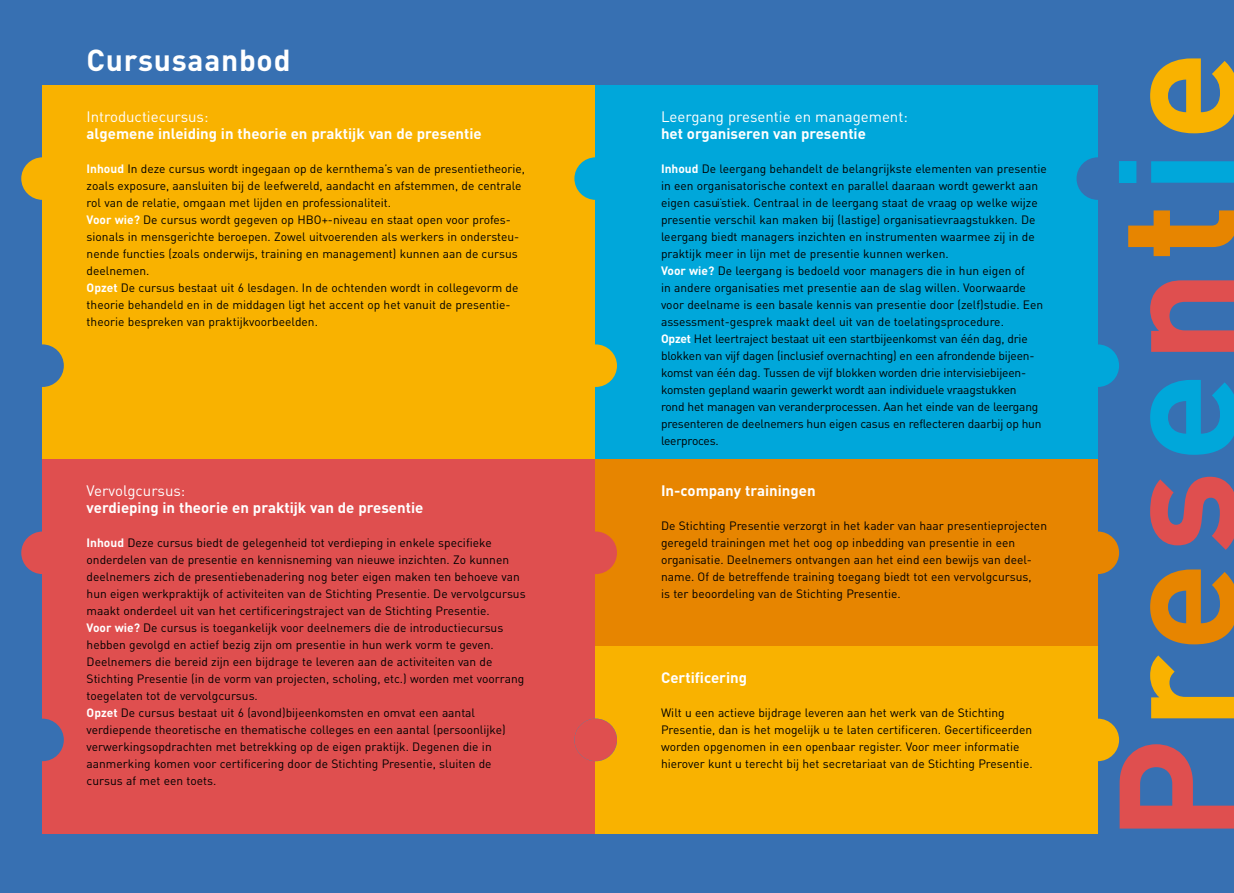
<style>
.page{position:relative;width:1234px;height:893px;background:#fff}
.page>*{position:absolute;margin:0;border:0;box-sizing:border-box;transform-origin:0 0}
.t1{font:700 165px "DIN";letter-spacing:.05em;color:#df4f4f}
.t2{font:700 30px "DIN";letter-spacing:.025em;color:#fff}
.t3{font:700 15px "DIN";color:#fff}
.t4{font:15px "DIN";color:#fff}
.t5{font:12px/17px "DIN";color:#000}
.s1{font-weight:700;color:#fff}
.s2{color:#f9b200}
.s3{color:#e78500}
.s4{color:#00a7da}
</style>
<div class="page">
<div style="left:0;top:0;width:1233px;height:893px;background:#3770b2"></div>
<div style="left:43px;top:85px;width:552px;height:187px;background:#f9b200"></div>
<div style="left:43px;top:272px;width:552px;height:187px;background:#f9b200"></div>
<div style="left:43px;top:459px;width:552px;height:187px;background:#df4f4f"></div>
<div style="left:595px;top:85px;width:502px;height:187px;background:#00a7da"></div>
<div style="left:595px;top:272px;width:502px;height:187px;background:#00a7da"></div>
<div style="left:595px;top:459px;width:502px;height:187px;background:#e78500"></div>
<div style="left:21px;top:531px;width:43px;height:43px;background:#df4f4f;border-radius:50%"></div>
<div style="left:21px;top:157px;width:43px;height:43px;background:#f9b200;border-radius:50%"></div>
<div style="left:21px;top:344px;width:43px;height:43px;background:#3770b2;border-radius:50%"></div>
<div style="left:574px;top:531px;width:43px;height:43px;background:#df4f4f;border-radius:50%"></div>
<div style="left:574px;top:157px;width:43px;height:43px;background:#00a7da;border-radius:50%"></div>
<div style="left:574px;top:344px;width:43px;height:43px;background:#f9b200;border-radius:50%"></div>
<div style="left:1076px;top:531px;width:42px;height:43px;background:#e78500;border-radius:50%"></div>
<div style="left:1076px;top:157px;width:42px;height:43px;background:#3770b2;border-radius:50%"></div>
<div style="left:1076px;top:344px;width:42px;height:43px;background:#00a7da;border-radius:50%"></div>
<div style="left:43px;top:646px;width:552px;height:187px;background:#df4f4f"></div>
<div style="left:595px;top:646px;width:502px;height:187px;background:#f9b200"></div>
<div style="left:21px;top:719px;width:43px;height:42px;background:#3770b2;border-radius:50%"></div>
<div style="left:574px;top:719px;width:43px;height:42px;background:#df4f4f;border-radius:50%"></div>
<div style="left:1076px;top:719px;width:42px;height:42px;background:#f9b200;border-radius:50%"></div>
<h2 class="t2" style="left:87px;top:41px;width:205px">Cursusaanbod</h2>
<p class="t4" style="left:87px;top:107px;width:123px">Introductiecursus:</p>
<p class="t3" style="left:87px;top:124px;width:396px">algemene inleiding in theorie en praktijk van de presentie</p>
<p class="t5" style="left:87px;top:160px;width:440px"><span class="s1">Inhoud</span> In deze cursus wordt ingegaan op de kernthema’s van de presentietheorie, zoals exposure, aansluiten bij de leefwereld, aandacht en afstemmen, de centrale rol van de relatie, omgaan met lijden en professionaliteit.<br><span class="s1">Voor wie?</span> De cursus wordt gegeven op HBO+-niveau en staat open voor profes&shy;sionals in mensgerichte beroepen. Zowel uitvoerenden als werkers in ondersteu&shy;nende functies (zoals onderwijs, training en management) kunnen aan de cursus deelnemen.<br><span class="s1">Opzet</span> De cursus bestaat uit 6 lesdagen. In de ochtenden wordt in collegevorm de theorie behandeld en in de middagen ligt het accent op het vanuit de presentie&shy;theorie bespreken van praktijkvoorbeelden.</p>
<p class="t4" style="left:87px;top:481px;width:100px">Vervolgcursus:</p>
<p class="t3" style="left:87px;top:498px;width:338px">verdieping in theorie en praktijk van de presentie</p>
<p class="t5" style="left:87px;top:534px;width:440px"><span class="s1">Inhoud</span> Deze cursus biedt de gelegenheid tot verdieping in enkele specifieke onderdelen van de presentie en kennisneming van nieuwe inzichten. Zo kunnen deelnemers zich de presentiebenadering nog beter eigen maken ten behoeve van hun eigen werkpraktijk of activiteiten van de Stichting Presentie. De vervolgcursus maakt onderdeel uit van het certificeringstraject van de Stichting Presentie.<br><span class="s1">Voor wie?</span> De cursus is toegankelijk voor deelnemers die de introductiecursus hebben gevolgd en actief bezig zijn om presentie in hun werk vorm te geven.<br>Deelnemers die bereid zijn een bijdrage te leveren aan de activiteiten van de Stichting Presentie (in de vorm van projecten, scholing, etc.) worden met voorrang toegelaten tot de vervolgcursus.<br><span class="s1">Opzet</span> De cursus bestaat uit 6 (avond)bijeenkomsten en omvat een aantal verdiepende theoretische en thematische colleges en een aantal (persoonlijke) verwerkingsopdrachten met betrekking op de eigen praktijk. Degenen die in aanmerking komen voor certificering door de Stichting Presentie, sluiten de cursus af met een toets.</p>
<p class="t4" style="left:661px;top:107px;width:248px">Leergang presentie en management:</p>
<p class="t3" style="left:661px;top:124px;width:206px">het organiseren van presentie</p>
<p class="t5" style="left:661px;top:160px;width:387px"><span class="s1">Inhoud</span> De leergang behandelt de belangrijkste elementen van presentie in een organisatorische context en parallel daaraan wordt gewerkt aan eigen casuïstiek. Centraal in de leergang staat de vraag op welke wijze presentie verschil kan maken bij (lastige) organisatievraagstukken. De leergang biedt managers inzichten en instrumenten waarmee zij in de praktijk meer in lijn met de presentie kunnen werken.<br><span class="s1">Voor wie?</span> De leergang is bedoeld voor managers die in hun eigen of<br>in andere organisaties met presentie aan de slag willen. Voorwaarde voor deelname is een basale kennis van presentie door (zelf)studie. Een assessment-gesprek maakt deel uit van de toelatingsprocedure.<br><span class="s1">Opzet</span> Het leertraject bestaat uit een startbijeenkomst van één dag, drie blokken van vijf dagen (inclusief overnachting) en een afrondende bijeen&shy;komst van één dag. Tussen de vijf blokken worden drie intervisiebijeen&shy;komsten gepland waarin gewerkt wordt aan individuele vraagstukken<br>rond het managen van veranderprocessen. Aan het einde van de leergang presenteren de deelnemers hun eigen casus en reflecteren daarbij op hun leerproces.</p>
<p class="t3" style="left:661px;top:481px;width:156px">In-company trainingen</p>
<p class="t5" style="left:661px;top:517px;width:387px">De Stichting Presentie verzorgt in het kader van haar presentieprojecten geregeld trainingen met het oog op inbedding van presentie in een organisatie. Deelnemers ontvangen aan het eind een bewijs van deel&shy;name. Of de betreffende training toegang biedt tot een vervolgcursus,<br>is ter beoordeling van de Stichting Presentie.</p>
<p class="t3" style="left:661px;top:668px;width:88px">Certificering</p>
<p class="t5" style="left:661px;top:704px;width:373px">Wilt u een actieve bijdrage leveren aan het werk van de Stichting Presentie, dan is het mogelijk u te laten certificeren. Gecertificeerden worden opgenomen in een openbaar register. Voor meer informatie hierover kunt u terecht bij het secretariaat van de Stichting Presentie.</p>
<h1 class="t1" style="left:1069px;top:842px;width:793px;rotate:-90deg">P<span class="s2">r</span><span class="s3">e</span>s<span class="s4">e</span>n<span class="s3">t</span><span class="s4">i</span><span class="s2">e</span></h1>
</div>
